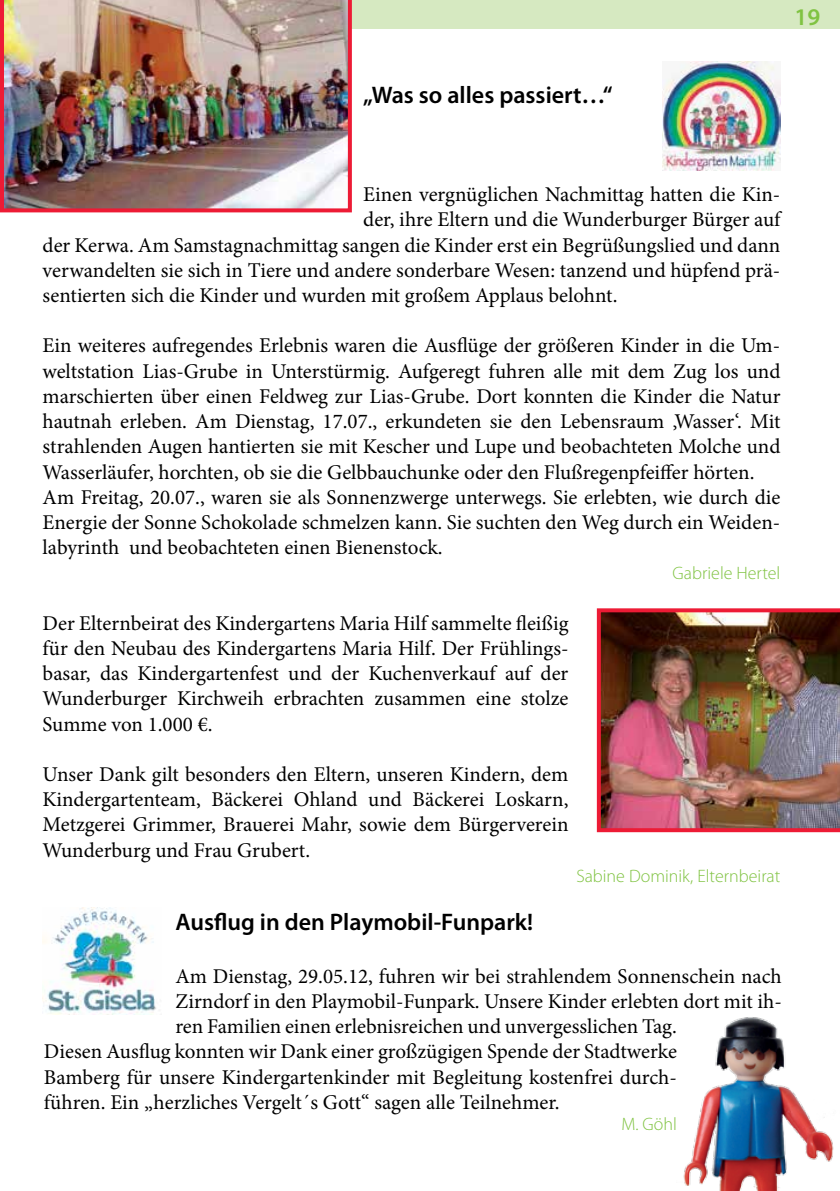
<style>
.page{position:relative;width:840px;height:1191px;background:#fff}
.page>*{position:absolute;margin:0;border:0;box-sizing:border-box;transform-origin:0 0}
.t1{font:600 24px "Myriad Pro";color:#000}
.t2{font:600 24px "Myriad Pro";color:#80c342}
.t3{font:21px/25.2px "Minion Pro";color:#000;text-align:justify}
.t4{font:300 18px "Myriad Pro";color:#80c342}
</style>
<div class="page">
<div style="left:0;top:0;width:839px;height:29px;background:#d6e9c1"></div>
<img style="left:662px;top:62px;width:118px;height:108px">
<img style="left:43px;top:907px;width:113px;height:107px">
<img style="left:0;top:0;width:351px;height:212px">
<img style="left:596px;top:608px;width:243px;height:224px">
<img style="left:683px;top:1017px;width:151px;height:174px">
<p class="t1" style="left:363px;top:80px;width:251px">„Was so alles passiert…“</p>
<p class="t2" style="left:794px;top:2px;width:27px">19</p>
<p class="t3" style="left:363px;top:182px;width:418px">Einen vergnüglichen Nachmittag hatten die Kin-</p>
<p class="t3" style="left:363px;top:207px;width:418px">der, ihre Eltern und die Wunderburger Bürger auf</p>
<p class="t3" style="left:43px;top:232px;width:739px">der Kerwa. Am Samstagnachmittag sangen die Kinder erst ein Begrüßungslied und dann</p>
<p class="t3" style="left:43px;top:258px;width:739px">verwandelten sie sich in Tiere und andere sonderbare Wesen: tanzend und hüpfend prä-</p>
<p class="t3" style="left:43px;top:283px;width:576px">sentierten sich die Kinder und wurden mit großem Applaus belohnt.</p>
<p class="t3" style="left:43px;top:333px;width:739px;text-align:left">Ein weiteres aufregendes Erlebnis waren die Ausflüge der größeren Kinder in die Um&shy;weltstation Lias-Grube in Unterstürmig. Aufgeregt fuhren alle mit dem Zug los und marschierten über einen Feldweg zur Lias-Grube. Dort konnten die Kinder die Natur hautnah erleben. Am Dienstag, 17.07., erkundeten sie den Lebensraum ‚Wasser‘. Mit strahlenden Augen hantierten sie mit Kescher und Lupe und beobachteten Molche und Wasserläufer, horchten, ob sie die Gelbbauchunke oder den Flußregenpfeiffer hörten.<br>Am Freitag, 20.07., waren sie als Sonnenzwerge unterwegs. Sie erlebten, wie durch die Energie der Sonne Schokolade schmelzen kann. Sie suchten den Weg durch ein Weiden&shy;labyrinth und beobachteten einen Bienenstock.</p>
<p class="t4" style="left:672px;top:563px;width:109px">Gabriele Hertel</p>
<p class="t3" style="left:43px;top:610px;width:527px">Der Elternbeirat des Kindergartens Maria Hilf sammelte fleißig für den Neubau des Kindergartens Maria Hilf. Der Frühlings&shy;basar, das Kindergartenfest und der Kuchenverkauf auf der Wunderburger Kirchweih erbrachten zusammen eine stolze Summe von 1.000 €.</p>
<p class="t3" style="left:43px;top:762px;width:527px">Unser Dank gilt besonders den Eltern, unseren Kindern, dem Kindergartenteam, Bäckerei Ohland und Bäckerei Loskarn, Metzgerei Grimmer, Brauerei Mahr, sowie dem Bürgerverein Wunderburg und Frau Grubert.</p>
<p class="t4" style="left:576px;top:866px;width:205px">Sabine Dominik, Elternbeirat</p>
<p class="t1" style="left:175px;top:906px;width:359px">Ausflug in den Playmobil-Funpark!</p>
<p class="t3" style="left:175px;top:963px;width:607px">Am Dienstag, 29.05.12, fuhren wir bei strahlendem Sonnenschein nach</p>
<p class="t3" style="left:175px;top:988px;width:607px">Zirndorf in den Playmobil-Funpark. Unsere Kinder erlebten dort mit ih-</p>
<p class="t3" style="left:175px;top:1014px;width:502px">ren Familien einen erlebnisreichen und unvergesslichen Tag.</p>
<p class="t3" style="left:44px;top:1039px;width:634px">Diesen Ausflug konnten wir Dank einer großzügigen Spende der Stadtwerke</p>
<p class="t3" style="left:44px;top:1064px;width:634px">Bamberg für unsere Kindergartenkinder mit Begleitung kostenfrei durch-</p>
<p class="t3" style="left:44px;top:1089px;width:517px">führen. Ein „herzliches Vergelt´s Gott“ sagen alle Teilnehmer.</p>
<p class="t4" style="left:621px;top:1114px;width:57px">M. Göhl</p>
</div>
